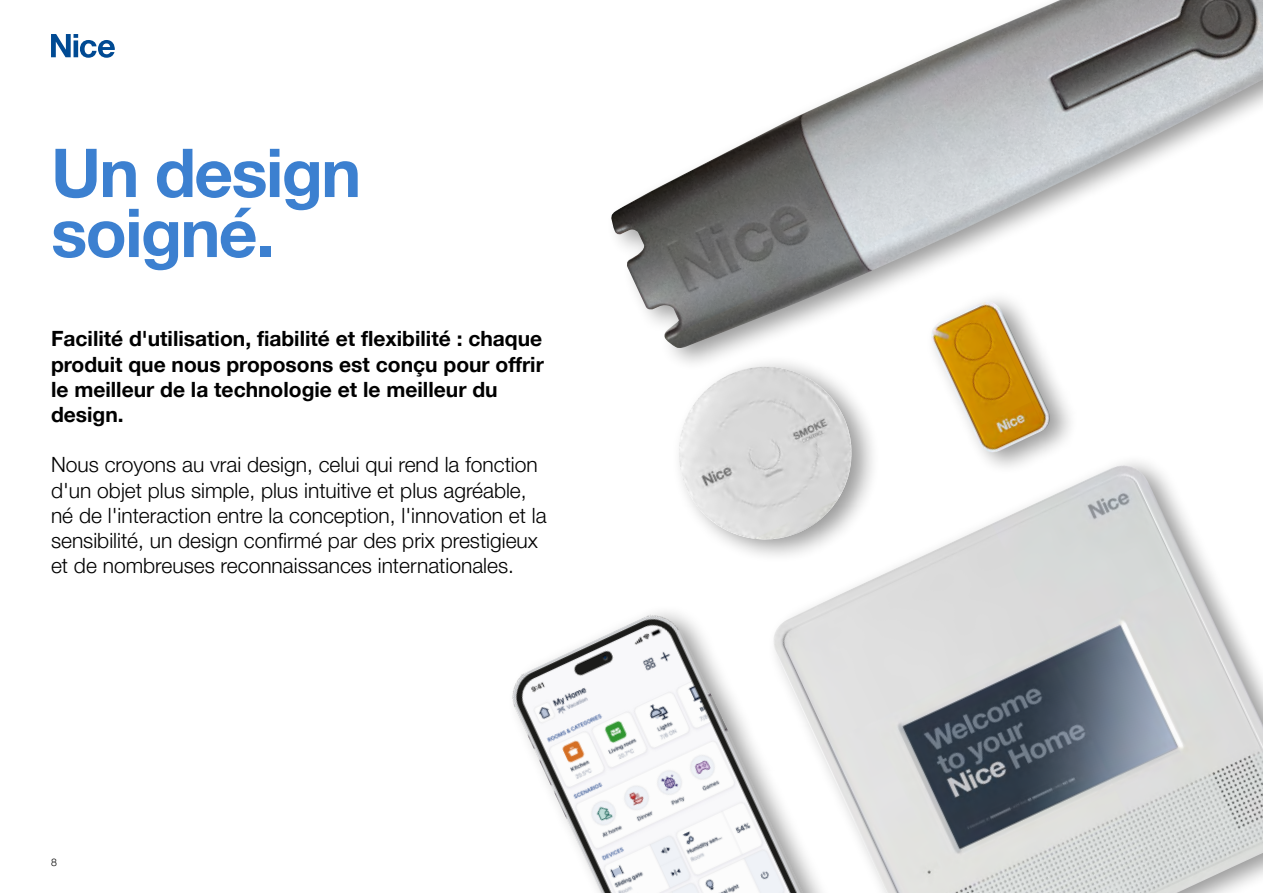
<style>
.page{position:relative;width:1263px;height:893px;background:#fff}
.page>*{position:absolute;margin:0;border:0;box-sizing:border-box;transform-origin:0 0}
.t1{font:700 67.5px/60px "Helvetica Neue LT Pro";letter-spacing:-.025em;color:#3c80d0}
.t2{font:300 21px/25.2px "Helvetica Neue LT Pro";color:#000}
.t3{font:700 21px/25.2px "Helvetica Neue LT Pro";color:#000}
.t4{font:300 10.5px "Helvetica Neue LT Pro";color:#000}
</style>
<div class="page">
<svg style="left:51px;top:34px;width:64px;height:24px"></svg>
<img style="left:611px;top:0;width:652px;height:349px">
<div style="left:671px;top:353px;width:211px;height:211px;background:#000;opacity:.4"></div>
<svg style="left:671px;top:355px;width:192px;height:12px"></svg>
<img style="left:671px;top:367px;width:192px;height:184px">
<div style="left:924px;top:289px;width:156px;height:187px;background:#000;opacity:.4"></div>
<img style="left:930px;top:301px;width:121px;height:151px">
<div style="left:766px;top:452px;width:497px;height:441px;background:#000;opacity:.4"></div>
<img style="left:771px;top:465px;width:492px;height:428px">
<div style="left:507px;top:603px;width:338px;height:290px;background:#000;opacity:.4"></div>
<img style="left:507px;top:605px;width:297px;height:288px">
<h1 class="t1" style="left:51px;top:141px;width:312px">Un design soigné.</h1>
<p class="t3" style="left:51px;top:326px;width:494px">Facilité d'utilisation, fiabilité et flexibilité : chaque produit que nous proposons est conçu pour offrir le meilleur de la technologie et le meilleur du design.</p>
<p class="t2" style="left:51px;top:452px;width:497px">Nous croyons au vrai design, celui qui rend la fonction d'un objet plus simple, plus intuitive et plus agréable, né de l'interaction entre la conception, l'innovation et la sensibilité, un design confirmé par des prix prestigieux et de nombreuses reconnaissances internationales.</p>
<p class="t4" style="left:51px;top:856px;width:7px">8</p>
</div>
